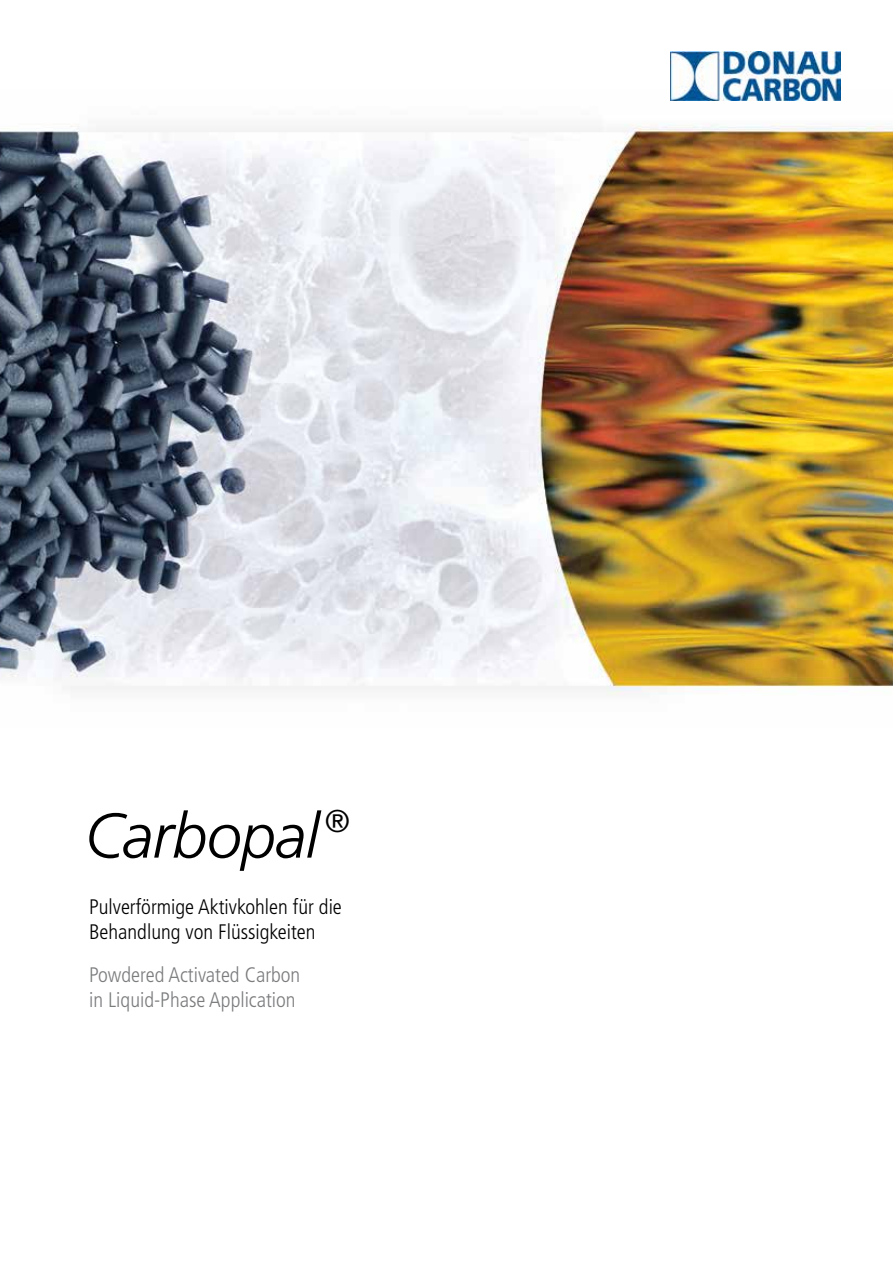
<style>
.page{position:relative;width:893px;height:1263px;background:#fff}
.page>*{position:absolute;margin:0;border:0;box-sizing:border-box;transform-origin:0 0}
.t1{font:italic 300 63px "Frutiger";letter-spacing:-.015em;color:#000}
.t2{font:300 condensed 21px/25.2px "Frutiger";color:#000}
.t3{font:300 condensed 21px/25.2px "Frutiger";color:#7b7c7e}
</style>
<div class="page">
<img style="left:0;top:89px;width:893px;height:607px">
<img style="left:671px;top:51px;width:170px;height:49px">
<h1 class="t1" style="left:85px;top:800px;width:266px">Carbopal <sup>®</sup></h1>
<p class="t2" style="left:89px;top:894px;width:254px">Pulverförmige Aktivkohlen für die<br>Behandlung von Flüssigkeiten</p>
<p class="t3" style="left:89px;top:962px;width:213px">Powdered Activated Carbon in Liquid-Phase Application</p>
</div>
